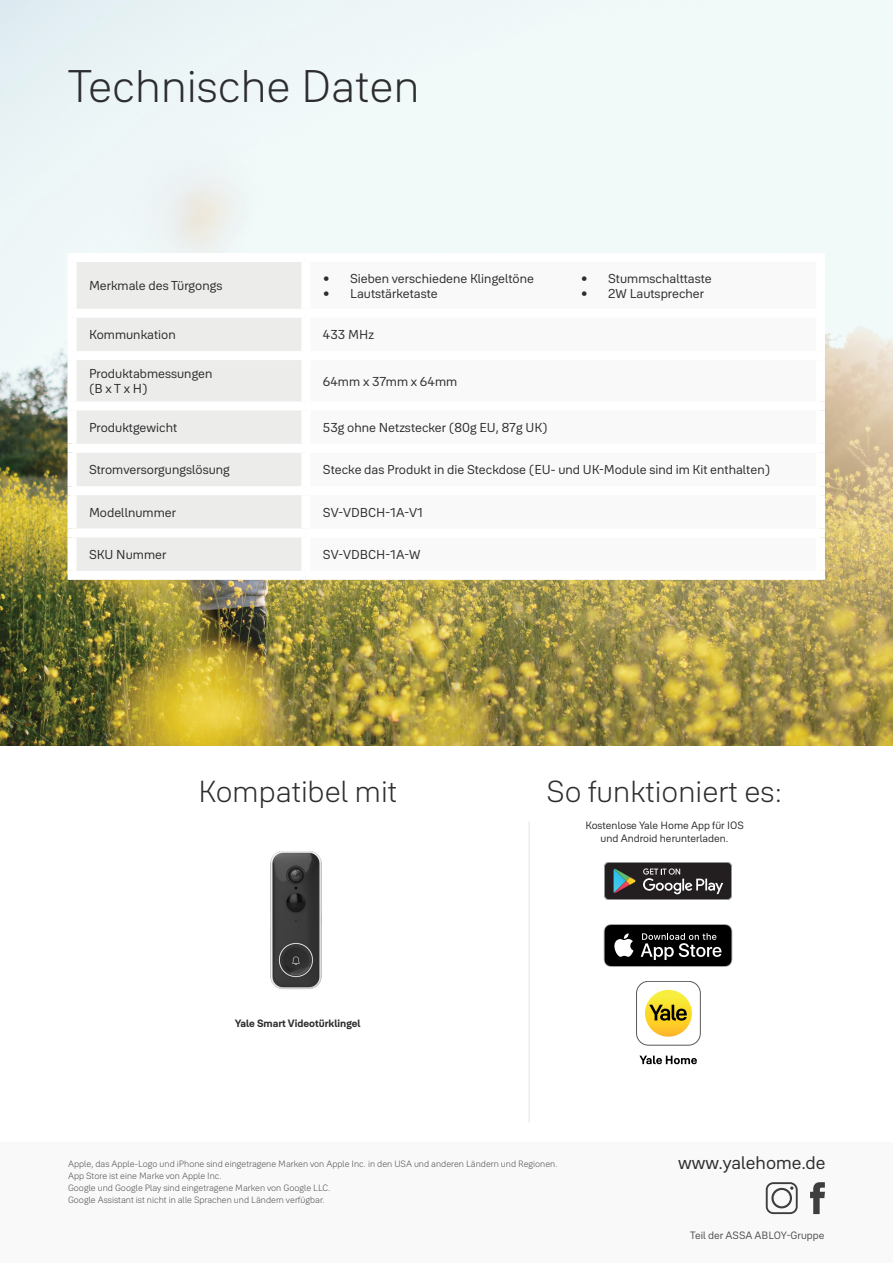
<style>
.page{position:relative;width:893px;height:1263px;background:#fff}
.page>*{position:absolute;margin:0;border:0;box-sizing:border-box;transform-origin:0 0}
.t1{font:300 45px "Yale Solis";color:#2d2c2e}
.t2{font:300 30px "Yale Solis";color:#2d2c2e}
.t3{font:18px "Yale Solis";color:#2d2c2e}
.t4{font:12.75px "Yale Solis";color:#2d2c2e}
.t5{font:10.5px/12.6px "Yale Solis";color:#2d2c2e;text-align:center}
.t6{font:700 10.5px "Yale Solis";color:#2d2c2e}
.t7{font:10.5px "Yale Solis";color:#4e4e51}
.t8{font:300 9px "Yale Solis";color:#4e4e51}
</style>
<div class="page">
<img style="left:0;top:0;width:893px;height:745px">
<div style="left:0;top:1143px;width:893px;height:120px;background:#f9f9f9"></div>
<svg style="left:766px;top:1182px;width:32px;height:32px"></svg>
<svg style="left:810px;top:1182px;width:15px;height:32px"></svg>
<svg style="left:604px;top:924px;width:128px;height:43px;background:#313131"></svg>
<svg style="left:604px;top:862px;width:128px;height:38px;background:#444"></svg>
<hr style="left:528px;top:821px;width:2px;height:302px;background:#ececea">
<div style="left:636px;top:981px;width:64px;height:64px;border:1px solid #57585a;border-radius:12px"></div>
<svg style="left:645px;top:990px;width:47px;height:47px"></svg>
<svg style="left:649px;top:1005px;width:38px;height:16px"></svg>
<svg style="left:639px;top:1055px;width:58px;height:9px"></svg>
<div style="left:77px;top:262px;width:224px;height:309px;background:#ececea"></div>
<svg style="left:310px;top:262px;width:506px;height:309px"></svg>
<div style="left:301px;top:262px;width:9px;height:47px;background:#fff"></div>
<div style="left:301px;top:318px;width:9px;height:33px;background:#fff"></div>
<div style="left:301px;top:360px;width:9px;height:41px;background:#fff"></div>
<div style="left:301px;top:410px;width:9px;height:34px;background:#fff"></div>
<div style="left:301px;top:453px;width:9px;height:33px;background:#fff"></div>
<div style="left:301px;top:495px;width:9px;height:33px;background:#fff"></div>
<div style="left:301px;top:537px;width:9px;height:34px;background:#fff"></div>
<div style="left:68px;top:253px;width:238px;height:9px;background:#fff"></div>
<div style="left:68px;top:262px;width:9px;height:47px;background:#fff"></div>
<div style="left:306px;top:253px;width:519px;height:9px;background:#fff"></div>
<div style="left:816px;top:262px;width:9px;height:47px;background:#fff"></div>
<div style="left:68px;top:309px;width:238px;height:9px;background:#fff"></div>
<div style="left:68px;top:318px;width:9px;height:33px;background:#fff"></div>
<div style="left:306px;top:309px;width:519px;height:9px;background:#fff"></div>
<div style="left:816px;top:318px;width:9px;height:33px;background:#fff"></div>
<div style="left:68px;top:351px;width:238px;height:9px;background:#fff"></div>
<div style="left:68px;top:360px;width:9px;height:41px;background:#fff"></div>
<div style="left:306px;top:351px;width:519px;height:9px;background:#fff"></div>
<div style="left:816px;top:360px;width:9px;height:41px;background:#fff"></div>
<div style="left:68px;top:401px;width:238px;height:9px;background:#fff"></div>
<div style="left:68px;top:410px;width:9px;height:34px;background:#fff"></div>
<div style="left:306px;top:401px;width:519px;height:9px;background:#fff"></div>
<div style="left:816px;top:410px;width:9px;height:34px;background:#fff"></div>
<div style="left:68px;top:444px;width:238px;height:9px;background:#fff"></div>
<div style="left:68px;top:453px;width:9px;height:33px;background:#fff"></div>
<div style="left:306px;top:444px;width:519px;height:9px;background:#fff"></div>
<div style="left:816px;top:453px;width:9px;height:33px;background:#fff"></div>
<div style="left:68px;top:486px;width:238px;height:9px;background:#fff"></div>
<div style="left:68px;top:495px;width:9px;height:33px;background:#fff"></div>
<div style="left:306px;top:486px;width:519px;height:9px;background:#fff"></div>
<div style="left:816px;top:495px;width:9px;height:33px;background:#fff"></div>
<div style="left:68px;top:528px;width:238px;height:9px;background:#fff"></div>
<div style="left:68px;top:537px;width:9px;height:34px;background:#fff"></div>
<div style="left:306px;top:528px;width:519px;height:9px;background:#fff"></div>
<div style="left:816px;top:537px;width:9px;height:34px;background:#fff"></div>
<div style="left:68px;top:571px;width:238px;height:9px;background:#fff"></div>
<div style="left:306px;top:571px;width:519px;height:9px;background:#fff"></div>
<img style="left:270px;top:851px;width:52px;height:139px">
<p class="t1" style="left:68px;top:60px;width:353px">Technische Daten</p>
<p class="t4" style="left:89px;top:278px;width:135px">Merkmale des Türgongs</p>
<p class="t4" style="left:323px;top:271px;width:8px">•</p>
<p class="t4" style="left:323px;top:286px;width:8px">•</p>
<p class="t4" style="left:350px;top:271px;width:185px">Sieben verschiedene Klingeltöne</p>
<p class="t4" style="left:350px;top:286px;width:89px">Lautstärketaste</p>
<p class="t4" style="left:581px;top:271px;width:8px">•</p>
<p class="t4" style="left:581px;top:286px;width:8px">•</p>
<p class="t4" style="left:608px;top:271px;width:105px">Stummschalttaste</p>
<p class="t4" style="left:608px;top:286px;width:97px">W2 Lautsprecher</p>
<p class="t4" style="left:89px;top:327px;width:88px">Kommunkation</p>
<p class="t4" style="left:89px;top:366px;width:125px">Produktabmessungen</p>
<p class="t4" style="left:89px;top:381px;width:60px">B( HxTx )</p>
<p class="t4" style="left:323px;top:327px;width:53px">433 MHz</p>
<p class="t4" style="left:323px;top:374px;width:136px">64mm x 37mm x 64mm</p>
<p class="t4" style="left:89px;top:420px;width:90px">Produktgewicht</p>
<p class="t4" style="left:323px;top:420px;width:226px">53g ohne Netzstecker (80g EU, 87g UK(</p>
<p class="t4" style="left:89px;top:462px;width:142px">Stromversorgungslösung</p>
<p class="t4" style="left:323px;top:462px;width:449px">Stecke das Produkt in die Steckdose (EU- und UK-Module sind im Kit enthalten(</p>
<p class="t4" style="left:89px;top:505px;width:89px">Modellnummer</p>
<p class="t4" style="left:323px;top:505px;width:102px">SV-VDBCH-1A V- 1</p>
<p class="t4" style="left:89px;top:547px;width:79px">SKU Nummer</p>
<p class="t4" style="left:323px;top:547px;width:99px">SV-VDBCH-1A W-</p>
<p class="t2" style="left:198px;top:774px;width:201px">Kompatibel mit</p>
<p class="t6" style="left:235px;top:1017px;width:127px">Yale Smart Videotürklingel</p>
<p class="t2" style="left:547px;top:774px;width:237px">So funktioniert es:</p>
<p class="t5" style="left:585px;top:819px;width:160px">Kostenlose Yale Home App für IOS und Android herunterladen.</p>
<p class="t8" style="left:68px;top:1159px;width:491px">Apple, das Apple-Logo und iPhone sind eingetragene Marken von Apple Inc in. den USA und anderen Ländern und Regionen.</p>
<p class="t8" style="left:68px;top:1171px;width:155px">App Store ist eine Marke von Apple Inc.</p>
<p class="t8" style="left:68px;top:1183px;width:264px">Google und Google Play sind eingetragene Marken von Google LLC.</p>
<p class="t8" style="left:68px;top:1195px;width:258px">Google Assistant ist nicht in alle Sprachen und Ländern verfügbar.</p>
<p class="t3" style="left:678px;top:1152px;width:149px">www.yalehome.de</p>
<p class="t7" style="left:690px;top:1229px;width:136px">Teil der ASSA ABLOY-Gruppe</p>
</div>
